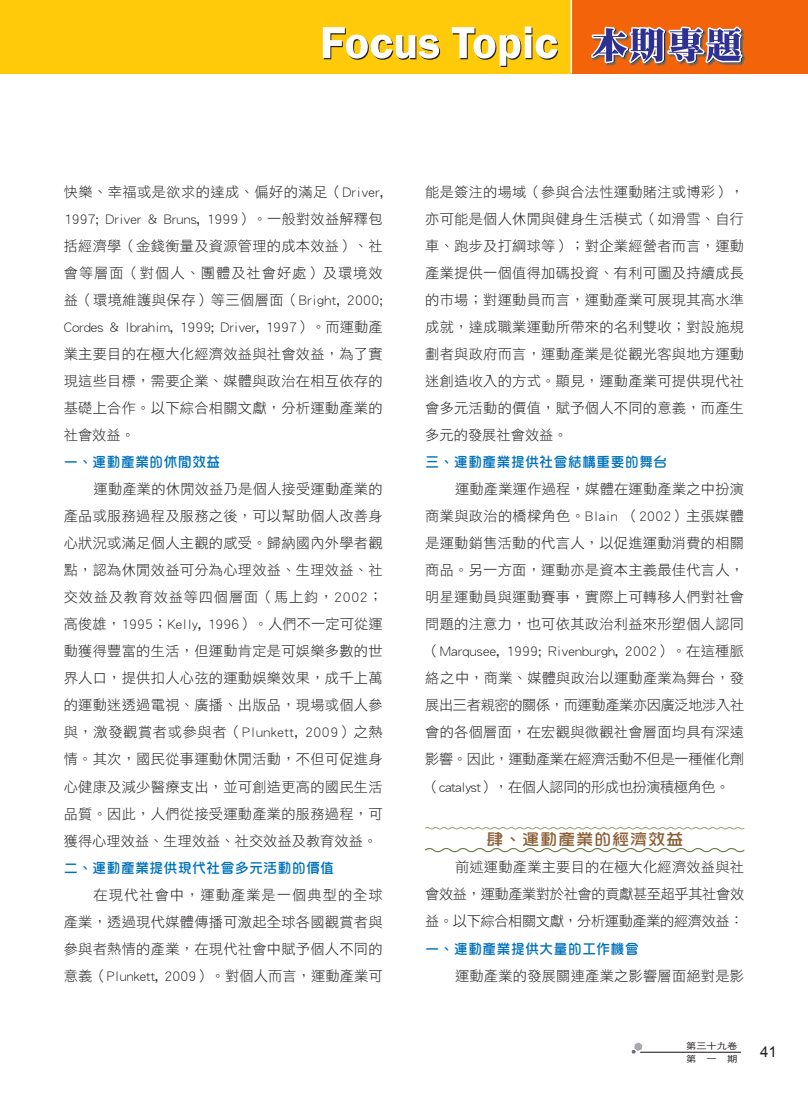
<style>
.page{position:relative;width:808px;height:1106px;background:#fff}
.page>*{position:absolute;margin:0;border:0;box-sizing:border-box;transform-origin:0 0}
.t1{font:16.2px "DF Hua Zong Std W5";color:#8b6138;scale:1.11 1}
.t2{font:15px "Arial";color:#231f20}
.t3{font:14.25px/27px "DF Hei Std W3";letter-spacing:.015em;color:#231f20;text-align:justify}
.t4{font:14.25px "DF Hua Zong Std W5";color:#0072bc}
.t5{font:8.7px/12.3px "DF Hei Std W5";color:#231f20;scale:1.18 1}
</style>
<div class="page">
<div style="left:0;top:66px;width:808px;height:7px;background:#feca0a"></div>
<div style="left:0;top:58px;width:808px;height:8px;background:#feca0a"></div>
<div style="left:0;top:51px;width:808px;height:7px;background:#feca0a"></div>
<div style="left:0;top:43px;width:808px;height:7px;background:#feca0a"></div>
<div style="left:0;top:35px;width:808px;height:7px;background:#feca0a"></div>
<div style="left:0;top:27px;width:808px;height:7px;background:#feca0a"></div>
<div style="left:0;top:19px;width:808px;height:7px;background:#feca0a"></div>
<div style="left:0;top:11px;width:808px;height:7px;background:#feca0a"></div>
<div style="left:0;top:3px;width:808px;height:8px;background:#feca0a"></div>
<hr style="left:0;top:0;width:808px;height:3px;background:#feca0a">
<div style="left:571px;top:0;width:237px;height:73px;background:#f3640a"></div>
<svg style="left:323px;top:27px;width:117px;height:33px"></svg>
<svg style="left:452px;top:26px;width:86px;height:41px"></svg>
<img style="left:538px;top:0;width:260px;height:74px">
<svg style="left:588px;top:20px;width:156px;height:46px"></svg>
<hr style="left:640px;top:1051px;width:101px;height:1px;background:#231f20">
<svg style="left:631px;top:1042px;width:11px;height:11px"></svg>
<svg style="left:425px;top:827px;width:320px;height:3px"></svg>
<svg style="left:425px;top:848px;width:320px;height:5px"></svg>
<p class="t3" style="left:64px;top:178px;width:321px">快樂、幸福或是欲求的達成、偏好的滿足（Driver, 1997; Driver &amp; Bruns, 1999）。一般對效益解釋包括經濟學（金錢衡量及資源管理的成本效益）、社會等層面（對個人、團體及社會好處）及環境效益（環境維護與保存）等三個層面（Bright, 2000; Cordes &amp; Ibrahim, 1999; Driver, 1997）。而運動產業主要目的在極大化經濟效益與社會效益，為了實現這些目標，需要企業、媒體與政治在相互依存的基礎上合作。以下綜合相關文獻，分析運動產業的社會效益。</p>
<p class="t4" style="left:64px;top:454px;width:158px">一、運動產業的休閒效益</p>
<p class="t3" style="left:64px;top:475px;width:321px;text-indent:30px">運動產業的休閒效益乃是個人接受運動產業的產品或服務過程及服務之後，可以幫助個人改善身心狀況或滿足個人主觀的感受。歸納國內外學者觀點，認為休閒效益可分為心理效益、生理效益、社交效益及教育效益等四個層面（馬上鈞，2002；高俊雄，1995；Kelly, 1996）。人們不一定可從運動獲得豐富的生活，但運動肯定是可娛樂多數的世界人口，提供扣人心弦的運動娛樂效果，成千上萬的運動迷透過電視、廣播、出版品，現場或個人參與，激發觀賞者或參與者（Plunkett, 2009）之熱情。其次，國民從事運動休閒活動，不但可促進身心健康及減少醫療支出，並可創造更高的國民生活品質。因此，人們從接受運動產業的服務過程，可獲得心理效益、生理效益、社交效益及教育效益。</p>
<p class="t4" style="left:64px;top:859px;width:272px">二、運動產業提供現代社會多元活動的價值</p>
<p class="t3" style="left:64px;top:880px;width:321px;text-indent:30px">在現代社會中，運動產業是一個典型的全球產業，透過現代媒體傳播可激起全球各國觀賞者與參與者熱情的產業，在現代社會中賦予個人不同的意義（Plunkett, 2009）。對個人而言，運動產業可</p>
<p class="t3" style="left:425px;top:178px;width:320px">能是簽注的場域（參與合法性運動賭注或博彩），亦可能是個人休閒與健身生活模式（如滑雪、自行車、跑步及打綱球等）；對企業經營者而言，運動產業提供一個值得加碼投資、有利可圖及持續成長的巿場；對運動員而言，運動產業可展現其高水準成就，達成職業運動所帶來的名利雙收；對設施規劃者與政府而言，運動產業是從觀光客與地方運動迷創造收入的方式。顯見，運動產業可提供現代社會多元活動的價值，賦予個人不同的意義，而產生多元的發展社會效益。</p>
<p class="t4" style="left:425px;top:454px;width:244px">三、運動產業提供社會結構重要的舞台</p>
<p class="t3" style="left:425px;top:475px;width:320px;text-indent:30px">運動產業運作過程，媒體在運動產業之中扮演商業與政治的橋樑角色。Blain （2002）主張媒體是運動銷售活動的代言人，以促進運動消費的相關商品。另一方面，運動亦是資本主義最佳代言人，明星運動員與運動賽事，實際上可轉移人們對社會問題的注意力，也可依其政治利益來形塑個人認同（Marqusee, 1999; Rivenburgh, 2002）。在這種脈絡之中，商業、媒體與政治以運動產業為舞台，發展出三者親密的關係，而運動產業亦因廣泛地涉入社會的各個層面，在宏觀與微觀社會層面均具有深遠影響。因此，運動產業在經濟活動不但是一種催化劑（catalyst），在個人認同的形成也扮演積極角色。</p>
<p class="t1" style="left:486px;top:830px;width:180px">肆、運動產業的經濟效益</p>
<p class="t3" style="left:425px;top:853px;width:320px;text-indent:30px">前述運動產業主要目的在極大化經濟效益與社會效益，運動產業對於社會的貢獻甚至超乎其社會效益。以下綜合相關文獻，分析運動產業的經濟效益：</p>
<p class="t4" style="left:425px;top:940px;width:215px">一、運動產業提供大量的工作機會</p>
<p class="t3" style="left:455px;top:961px;width:291px">運動產業的發展關連產業之影響層面絕對是影</p>
<p class="t5" style="left:686px;top:1039px;width:45px">第三十九卷第 一 期</p>
<p class="t2" style="left:760px;top:1041px;width:18px">41</p>
</div>
